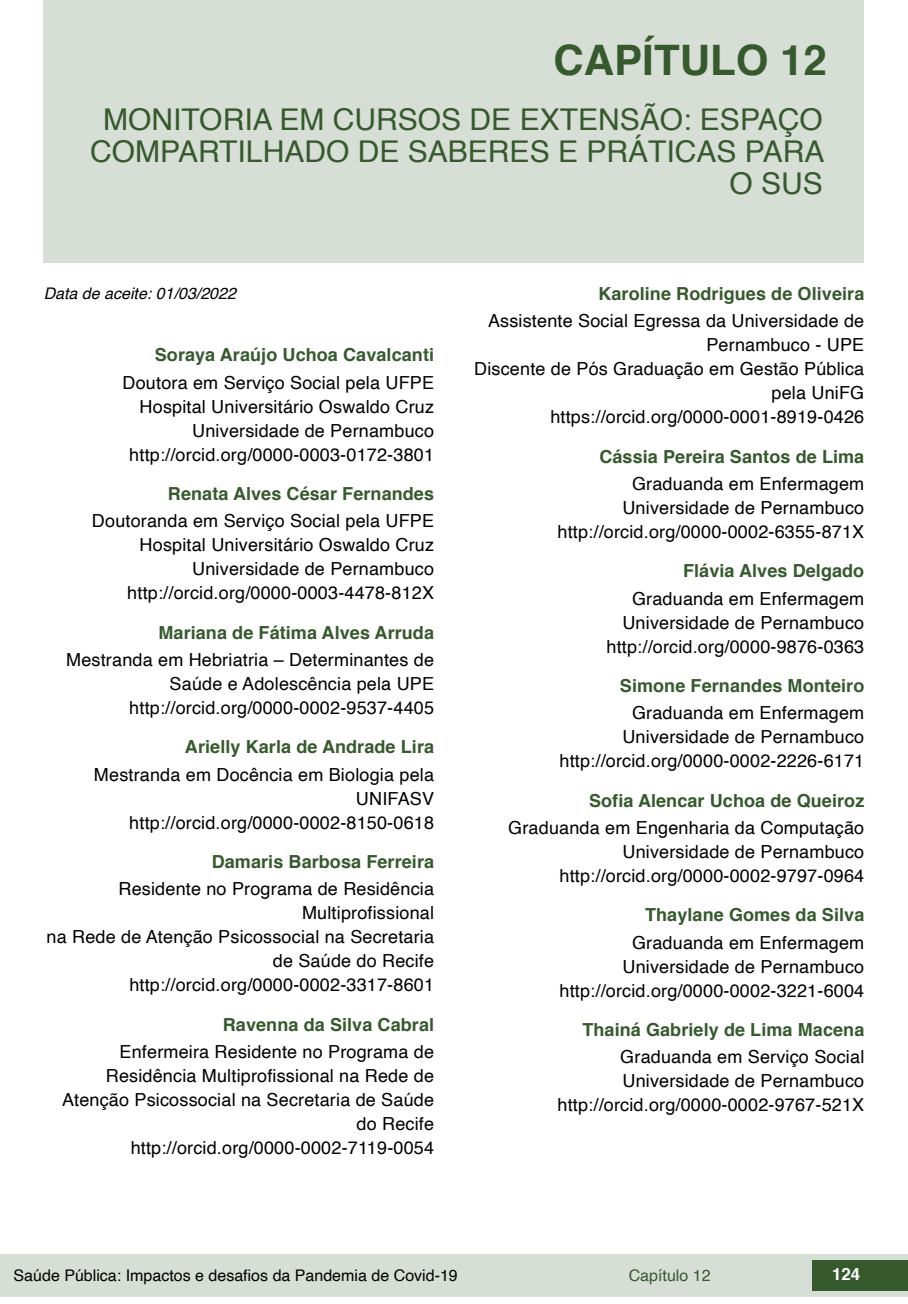
<style>
.page{position:relative;width:908px;height:1304px;background:#fff}
.page>*{position:absolute;margin:0;border:0;box-sizing:border-box;transform-origin:0 0}
.capítulos{font:700 42px "Helvetica";color:#36592e}
.nome_artigos{font:30px/32px "Helvetica";color:#36592e;text-align:right}
.info_autores{font:18px/24px "Helvetica";letter-spacing:.01em;color:#000;text-align:right}
.nome_autores{font:700 18px "Helvetica";letter-spacing:.005em;color:#36592e}
.t1{font:700 16.8px "Helvetica";color:#fff}
.t2{font:16px "Helvetica";color:#000}
.t3{font:italic 16px "Helvetica";color:#000}
.t4{font:16px "Helvetica";color:#36592e}
</style>
<div class="page">
<div style="left:0;top:1254px;width:906px;height:43px;background:#d7ded5"></div>
<div style="left:812px;top:1261px;width:95px;height:30px;background:#36592e"></div>
<div style="left:44px;top:0;width:819px;height:263px;background:#d7ded5"></div>
<p class="capítulos" style="left:553px;top:26px;width:275px">CAPÍTULO 12</p>
<p class="nome_artigos" style="left:90px;top:104px;width:735px">MONITORIA EM CURSOS DE EXTENSÃO: ESPAÇO<br>COMPARTILHADO DE SABERES E PRÁTICAS PARA<br>O SUS</p>
<p class="t3" style="left:44px;top:280px;width:194px">Data de aceite: 01/03/2022</p>
<p class="nome_autores" style="left:155px;top:341px;width:281px">Soraya Araújo Uchoa Cavalcanti</p>
<p class="info_autores" style="left:122px;top:371px;width:313px">Doutora em Serviço Social pela UFPE</p>
<p class="info_autores" style="left:139px;top:395px;width:296px">Hospital Universitário Oswaldo Cruz</p>
<p class="info_autores" style="left:192px;top:419px;width:243px">Universidade de Pernambuco</p>
<p class="info_autores" style="left:129px;top:443px;width:306px">http://orcid.org/0000-0003-0172-3801</p>
<p class="nome_autores" style="left:168px;top:479px;width:267px">Renata Alves César Fernandes</p>
<p class="info_autores" style="left:92px;top:510px;width:343px">Doutoranda em Serviço Social pela UFPE</p>
<p class="info_autores" style="left:139px;top:534px;width:296px">Hospital Universitário Oswaldo Cruz</p>
<p class="info_autores" style="left:192px;top:558px;width:243px">Universidade de Pernambuco</p>
<p class="info_autores" style="left:127px;top:582px;width:308px">http://orcid.org/0000-0003-4478-812X</p>
<p class="nome_autores" style="left:158px;top:618px;width:277px">Mariana de Fátima Alves Arruda</p>
<p class="info_autores" style="left:66px;top:648px;width:369px">Mestranda em Hebriatria – Determinantes de<br>Saúde e Adolescência pela UPE</p>
<p class="info_autores" style="left:129px;top:696px;width:306px">http://orcid.org/0000-0002-9537-4405</p>
<p class="nome_autores" style="left:185px;top:733px;width:250px">Arielly Karla de Andrade Lira</p>
<p class="info_autores" style="left:94px;top:763px;width:341px">Mestranda em Docência em Biologia pela<br>UNIFASV</p>
<p class="info_autores" style="left:129px;top:811px;width:306px">http://orcid.org/0000-0002-8150-0618</p>
<p class="nome_autores" style="left:212px;top:847px;width:224px">Damaris Barbosa Ferreira</p>
<p class="info_autores" style="left:118px;top:878px;width:317px">Residente no Programa de Residência<br>Multiprofissional</p>
<p class="info_autores" style="left:47px;top:926px;width:389px">na Rede de Atenção Psicossocial na Secretaria de Saúde do Recife</p>
<p class="info_autores" style="left:129px;top:974px;width:306px">http://orcid.org/0000-0002-3317-8601</p>
<p class="nome_autores" style="left:223px;top:1010px;width:213px">Ravenna da Silva Cabral</p>
<p class="info_autores" style="left:62px;top:1040px;width:373px">Enfermeira Residente no Programa de Residência Multiprofissional na Rede de Atenção Psicossocial na Secretaria de Saúde do Recife</p>
<p class="info_autores" style="left:131px;top:1136px;width:305px">http://orcid.org/0000-0002-7119-0054</p>
<p class="nome_autores" style="left:598px;top:279px;width:267px">Karoline Rodrigues de Oliveira</p>
<p class="info_autores" style="left:488px;top:310px;width:377px">Assistente Social Egressa da Universidade de<br>Pernambuco - UPE</p>
<p class="info_autores" style="left:474px;top:358px;width:391px">Discente de Pós Graduação em Gestão Pública pela UniFG</p>
<p class="info_autores" style="left:550px;top:406px;width:315px">https://orcid.org/0000-0001-8919-0426</p>
<p class="nome_autores" style="left:599px;top:442px;width:266px">Cássia Pereira Santos de Lima</p>
<p class="info_autores" style="left:631px;top:472px;width:234px">Graduanda em Enfermagem</p>
<p class="info_autores" style="left:622px;top:496px;width:243px">Universidade de Pernambuco</p>
<p class="info_autores" style="left:557px;top:520px;width:308px">http://orcid.org/0000-0002-6355-871X</p>
<p class="nome_autores" style="left:682px;top:556px;width:183px">Flávia Alves Delgado</p>
<p class="info_autores" style="left:631px;top:587px;width:234px">Graduanda em Enfermagem</p>
<p class="info_autores" style="left:622px;top:611px;width:243px">Universidade de Pernambuco</p>
<p class="info_autores" style="left:606px;top:635px;width:259px">http://orcid.org/0000-9876-0363</p>
<p class="nome_autores" style="left:619px;top:671px;width:246px">Simone Fernandes Monteiro</p>
<p class="info_autores" style="left:631px;top:702px;width:234px">Graduanda em Enfermagem</p>
<p class="info_autores" style="left:622px;top:725px;width:243px">Universidade de Pernambuco</p>
<p class="info_autores" style="left:559px;top:749px;width:306px">http://orcid.org/0000-0002-2226-6171</p>
<p class="nome_autores" style="left:588px;top:786px;width:277px">Sofia Alencar Uchoa de Queiroz</p>
<p class="info_autores" style="left:508px;top:816px;width:357px">Graduanda em Engenharia da Computação</p>
<p class="info_autores" style="left:622px;top:840px;width:243px">Universidade de Pernambuco</p>
<p class="info_autores" style="left:559px;top:864px;width:306px">http://orcid.org/0000-0002-9797-0964</p>
<p class="nome_autores" style="left:644px;top:900px;width:221px">Thaylane Gomes da Silva</p>
<p class="info_autores" style="left:631px;top:931px;width:234px">Graduanda em Enfermagem</p>
<p class="info_autores" style="left:622px;top:955px;width:243px">Universidade de Pernambuco</p>
<p class="info_autores" style="left:559px;top:979px;width:306px">http://orcid.org/0000-0002-3221-6004</p>
<p class="nome_autores" style="left:582px;top:1015px;width:283px">Thainá Gabriely de Lima Macena</p>
<p class="info_autores" style="left:620px;top:1045px;width:245px">Graduanda em Serviço Social</p>
<p class="info_autores" style="left:622px;top:1069px;width:243px">Universidade de Pernambuco</p>
<p class="info_autores" style="left:557px;top:1093px;width:308px">http://orcid.org/0000-0002-9767-521X</p>
<p class="t2" style="left:14px;top:1263px;width:445px">Saúde Pública: Impactos e desafios da Pandemia de Covid-19</p>
<p class="t4" style="left:628px;top:1263px;width:83px">Capítulo 12</p>
<p class="t1" style="left:831px;top:1261px;width:30px">124</p>
</div>
